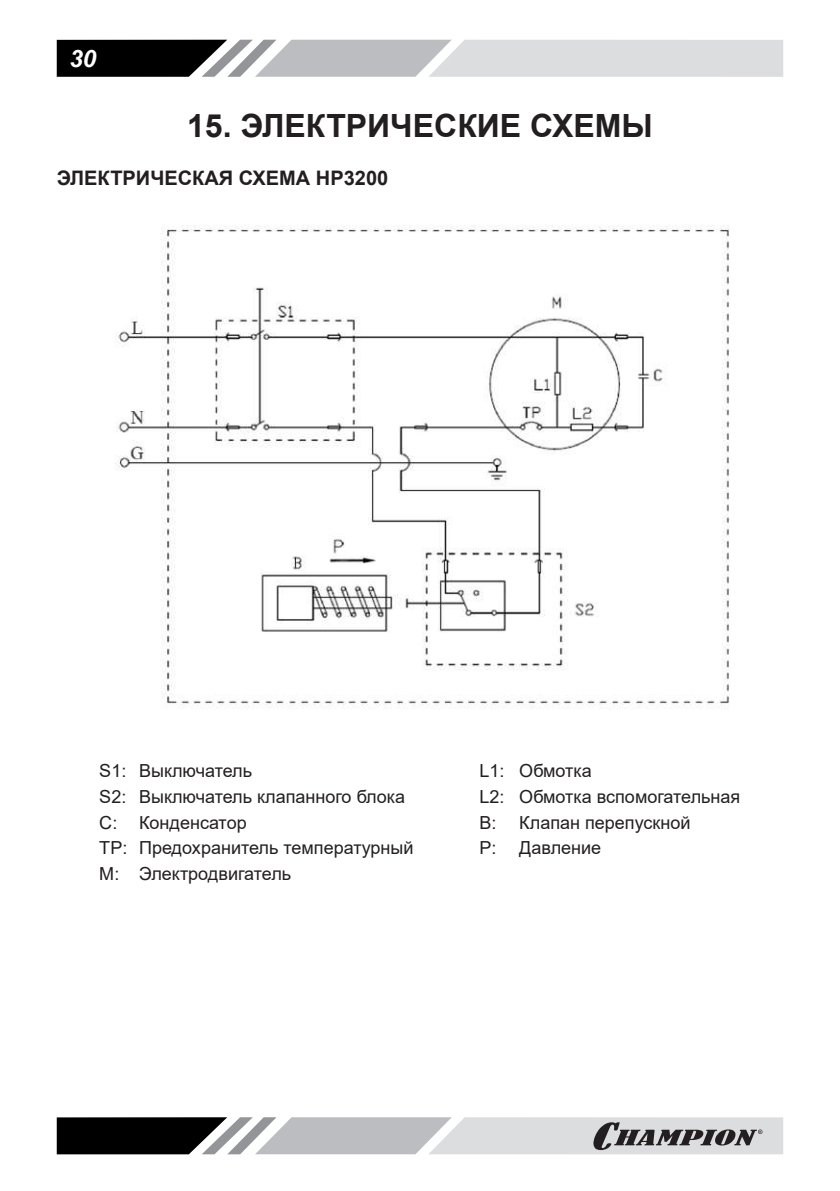
<style>
.page{position:relative;width:840px;height:1191px;background:#fff}
.page>*{position:absolute;margin:0;border:0;box-sizing:border-box;transform-origin:0 0}
.t1{font:700 32px "Arial";color:#231f20}
.t2{font:italic 700 24px "Arial";color:#fff}
.t3{font:700 20px "Arial";color:#231f20}
.t4{font:18px/25.6px "Arial";color:#231f20}
</style>
<div class="page">
<svg style="left:57px;top:40px;width:725px;height:37px;background:#a7a8a9"></svg>
<svg style="left:57px;top:1117px;width:725px;height:37px;background:#9c9c9e"></svg>
<img style="left:115px;top:225px;width:615px;height:483px">
<h2 class="t2" style="left:70px;top:42px;width:28px">30</h2>
<h1 class="t1" style="left:187px;top:103px;width:467px">15. ЭЛЕКТРИЧЕСКИЕ СХЕМЫ</h1>
<p class="t3" style="left:57px;top:164px;width:333px">ЭЛЕКТРИЧЕСКАЯ СХЕМА HP3200</p>
<p class="t4" style="left:99px;top:758px;width:315px">S1: Выключатель<br>S2: Выключатель клапанного блока<br>С: Конденсатор<br>TP: Предохранитель температурный<br>M: Электродвигатель</p>
<p class="t4" style="left:479px;top:758px;width:262px">L1: Обмотка<br>L2: Обмотка вспомогательная<br>B:</p>
<p class="t4" style="left:519px;top:809px;width:172px">Клапан перепускной</p>
<p class="t4" style="left:479px;top:835px;width:19px">P:</p>
<p class="t4" style="left:519px;top:835px;width:83px">Давление</p>
</div>
